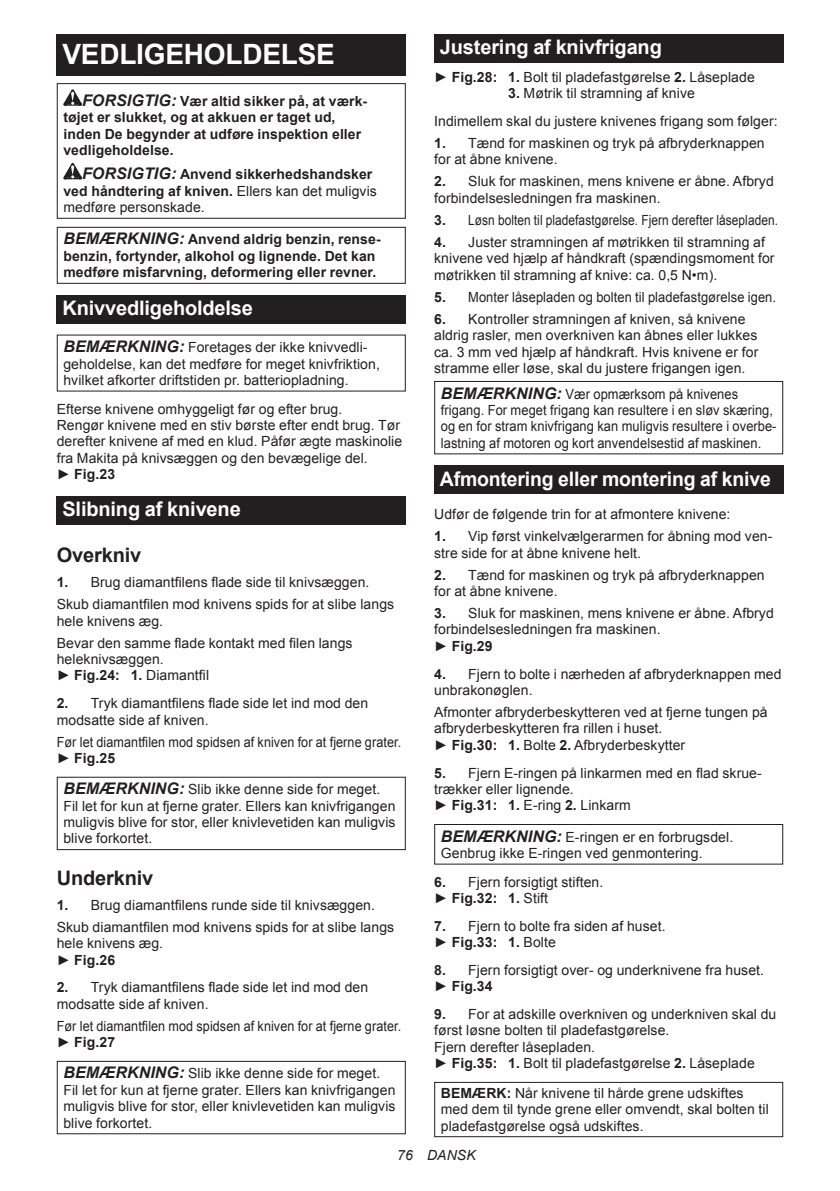
<style>
.page{position:relative;width:840px;height:1191px;background:#fff}
.page>*{position:absolute;margin:0;border:0;box-sizing:border-box;transform-origin:0 0}
.t1{font:700 28px "Arial";letter-spacing:-.01em;color:#fff}
.t2{font:700 20px "Arial";letter-spacing:-.01em;color:#fff}
.t3{font:700 20px "Arial";letter-spacing:-.01em;color:#231f20}
.t4{font:14px/16.4px "Arial";letter-spacing:.005em;color:#231f20}
.t5{font:700 14px/16.4px "Arial";letter-spacing:.005em;color:#231f20}
.t6{font:14px/16.4px "Arial";letter-spacing:.005em;color:#231f20;scale:.92 1}
.t7{font:14px/16.4px "Arial";letter-spacing:.005em;color:#231f20;scale:.9 1}
.t8{font:14px "Arial";letter-spacing:.005em;color:#231f20;scale:.85 1}
.t9{font:italic 14px "Arial";letter-spacing:.005em;color:#231f20}
.s1{font-style:italic;font-size:16px}
.s2{font-weight:400}
.s3{font-weight:700;font-style:italic;font-size:16px}
.s4{font-weight:700}
</style>
<div class="page">
<div style="left:57px;top:34px;width:348px;height:41px;background:#231f20"></div>
<svg style="left:63px;top:89px;width:19px;height:17px"></svg>
<svg style="left:63px;top:163px;width:19px;height:16px"></svg>
<div style="left:57px;top:83px;width:348px;height:136px;border:1px solid #231f20"></div>
<div style="left:57px;top:227px;width:348px;height:57px;border:1px solid #231f20"></div>
<div style="left:57px;top:295px;width:348px;height:29px;background:#231f20"></div>
<div style="left:57px;top:496px;width:348px;height:29px;background:#231f20"></div>
<div style="left:57px;top:776px;width:348px;height:74px;border:1px solid #231f20"></div>
<div style="left:57px;top:1060px;width:348px;height:74px;border:1px solid #231f20"></div>
<div style="left:434px;top:34px;width:348px;height:29px;background:#231f20"></div>
<div style="left:434px;top:381px;width:348px;height:73px;border:1px solid #231f20"></div>
<div style="left:434px;top:466px;width:348px;height:28px;background:#231f20"></div>
<div style="left:434px;top:824px;width:348px;height:40px;border:1px solid #231f20"></div>
<div style="left:434px;top:1082px;width:348px;height:55px;border:1px solid #231f20"></div>
<h1 class="t1" style="left:62px;top:35px;width:274px">VEDLIGEHOLDELSE</h1>
<p class="t5" style="left:63px;top:93px;width:305px;text-indent:19px"><span class="s1">FORSIGTIG:</span> Vær altid sikker på, at værk&shy;tøjet er slukket, og at akkuen er taget ud, inden De begynder at udføre inspektion eller vedligeholdelse.</p>
<p class="t5" style="left:63px;top:167px;width:315px;text-indent:19px"><span class="s1">FORSIGTIG:</span> Anvend sikkerhedshandsker ved håndtering af kniven. <span class="s2">Ellers kan det muligvis medføre personskade.</span></p>
<p class="t5" style="left:63px;top:232px;width:318px"><span class="s1">BEMÆRKNING:</span> Anvend aldrig benzin, rense&shy;benzin, fortynder, alkohol og lignende. Det kan medføre misfarvning, deformering eller revner.</p>
<h2 class="t2" style="left:62px;top:295px;width:192px">Knivvedligeholdelse</h2>
<p class="t4" style="left:63px;top:339px;width:318px"><span class="s3">BEMÆRKNING:</span> Foretages der ikke knivvedli&shy;geholdelse, kan det medføre for meget knivfriktion, hvilket afkorter driftstiden pr. batteriopladning.</p>
<p class="t4" style="left:57px;top:401px;width:347px">Efterse knivene omhyggeligt før og efter brug.<br>Rengør knivene med en stiv børste efter endt brug. Tør derefter knivene af med en klud. Påfør ægte maskinolie fra Makita på knivsæggen og den bevægelige del.<br>► <span class="s4">Fig.23</span></p>
<h2 class="t2" style="left:62px;top:496px;width:180px">Slibning af knivene</h2>
<h2 class="t3" style="left:57px;top:542px;width:86px">Overkniv</h2>
<p class="t4" style="left:57px;top:571px;width:339px;line-height:22px"><span class="s4">1.</span> Brug diamantfilens flade side til knivsæggen.<br>Skub diamantfilen mod knivens spids for at slibe langs</p>
<p class="t4" style="left:57px;top:610px;width:297px;line-height:22px">hele knivens æg.<br>Bevar den samme flade kontakt med filen langs</p>
<p class="t4" style="left:57px;top:651px;width:154px">heleknivsæggen.<br>► <span class="s4">Fig.24: 1.</span> Diamantfil</p>
<p class="t4" style="left:57px;top:695px;width:313px"><span class="s4">2.</span> Tryk diamantfilens flade side let ind mod den modsatte side af kniven.</p>
<p class="t7" style="left:57px;top:733px;width:384px">Før let diamantfilen mod spidsen af kniven for at fjerne grater. ► <span class="s4">Fig.25</span></p>
<p class="t4" style="left:63px;top:781px;width:333px"><span class="s3">BEMÆRKNING:</span> Slib ikke denne side for meget.<br>Fil let for kun at fjerne grater. Ellers kan knivfrigangen muligvis blive for stor, eller knivlevetiden kan muligvis blive forkortet.</p>
<h2 class="t3" style="left:57px;top:864px;width:98px">Underkniv</h2>
<p class="t4" style="left:57px;top:894px;width:339px;line-height:22px"><span class="s4">1.</span> Brug diamantfilens runde side til knivsæggen.<br>Skub diamantfilen mod knivens spids for at slibe langs</p>
<p class="t4" style="left:57px;top:935px;width:108px">hele knivens æg. ► <span class="s4">Fig.26</span></p>
<p class="t4" style="left:57px;top:979px;width:313px"><span class="s4">2.</span> Tryk diamantfilens flade side let ind mod den modsatte side af kniven.</p>
<p class="t7" style="left:57px;top:1017px;width:384px">Før let diamantfilen mod spidsen af kniven for at fjerne grater. ► <span class="s4">Fig.27</span></p>
<p class="t4" style="left:63px;top:1065px;width:333px"><span class="s3">BEMÆRKNING:</span> Slib ikke denne side for meget.<br>Fil let for kun at fjerne grater. Ellers kan knivfrigangen muligvis blive for stor, eller knivlevetiden kan muligvis blive forkortet.</p>
<h2 class="t2" style="left:439px;top:34px;width:223px">Justering af knivfrigang</h2>
<p class="t4" style="left:434px;top:69px;width:322px">► <span class="s4">Fig.28: 1.</span> Bolt til pladefastgørelse <span class="s4">2.</span> Låseplade</p>
<p class="t4" style="left:434px;top:79px;width:345px;line-height:27.8px;text-indent:74px"><span class="s4">3.</span> Møtrik til stramning af knive<br>Indimellem skal du justere knivenes frigang som følger:</p>
<p class="t4" style="left:434px;top:135px;width:332px"><span class="s4">1.</span> Tænd for maskinen og tryk på afbryderknappen for at åbne knivene.</p>
<p class="t4" style="left:434px;top:173px;width:341px"><span class="s4">2.</span> Sluk for maskinen, mens knivene er åbne. Afbryd forbindelsesledningen fra maskinen.</p>
<p class="t8" style="left:434px;top:211px;width:406px"><span class="s4">3.</span> Løsn bolten til pladefastgørelse. Fjern derefter låsepladen.</p>
<p class="t4" style="left:434px;top:234px;width:342px"><span class="s4">4.</span> Juster stramningen af møtrikken til stramning af knivene ved hjælp af håndkraft (spændingsmoment for møtrikken til stramning af knive: ca. 0,5 N•m).</p>
<p class="t6" style="left:434px;top:289px;width:373px"><span class="s4">5.</span> Monter låsepladen og bolten til pladefastgørelse igen.</p>
<p class="t4" style="left:434px;top:311px;width:325px"><span class="s4">6.</span> Kontroller stramningen af kniven, så knivene aldrig rasler, men overkniven kan åbnes eller lukkes ca. 3 mm ved hjælp af håndkraft. Hvis knivene er for stramme eller løse, skal du justere frigangen igen.</p>
<p class="t6" style="left:440px;top:385px;width:366px"><span class="s3">BEMÆRKNING:</span> Vær opmærksom på knivenes frigang. For meget frigang kan resultere i en sløv skæring, og en for stram knivfrigang kan muligvis resultere i overbe&shy;lastning af motoren og kort anvendelsestid af maskinen.</p>
<h2 class="t2" style="left:439px;top:465px;width:332px">Afmontering eller montering af knive</h2>
<p class="t4" style="left:434px;top:506px;width:298px">Udfør de følgende trin for at afmontere knivene:</p>
<p class="t4" style="left:434px;top:528px;width:339px"><span class="s4">1.</span> Vip først vinkelvælgerarmen for åbning mod ven&shy;stre side for at åbne knivene helt.</p>
<p class="t4" style="left:434px;top:566px;width:332px"><span class="s4">2.</span> Tænd for maskinen og tryk på afbryderknappen for at åbne knivene.</p>
<p class="t4" style="left:434px;top:605px;width:341px"><span class="s4">3.</span> Sluk for maskinen, mens knivene er åbne. Afbryd forbindelsesledningen fra maskinen.<br>► <span class="s4">Fig.29</span></p>
<p class="t4" style="left:434px;top:665px;width:349px"><span class="s4">4.</span> Fjern to bolte i nærheden af afbryderknappen med unbrakonøglen.</p>
<p class="t4" style="left:434px;top:704px;width:335px">Afmonter afbryderbeskytteren ved at fjerne tungen på afbryderbeskytteren fra rillen i huset.<br>► <span class="s4">Fig.30: 1.</span> Bolte <span class="s4">2.</span> Afbryderbeskytter</p>
<p class="t4" style="left:434px;top:764px;width:329px"><span class="s4">5.</span> Fjern E-ringen på linkarmen med en flad skrue&shy;trækker eller lignende.<br>► <span class="s4">Fig.31: 1.</span> E-ring <span class="s4">2.</span> Linkarm</p>
<p class="t4" style="left:440px;top:828px;width:294px"><span class="s3">BEMÆRKNING:</span> E-ringen er en forbrugsdel.<br>Genbrug ikke E-ringen ved genmontering.</p>
<p class="t4" style="left:434px;top:873px;width:170px"><span class="s4">6.</span> Fjern forsigtigt stiften. ► <span class="s4">Fig.32: 1.</span> Stift</p>
<p class="t4" style="left:434px;top:917px;width:233px"><span class="s4">7.</span> Fjern to bolte fra siden af huset. ► <span class="s4">Fig.33: 1.</span> Bolte</p>
<p class="t4" style="left:434px;top:962px;width:331px"><span class="s4">8.</span> Fjern forsigtigt over- og underknivene fra huset. ► <span class="s4">Fig.34</span></p>
<p class="t4" style="left:434px;top:1006px;width:343px"><span class="s4">9.</span> For at adskille overkniven og underkniven skal du først løsne bolten til pladefastgørelse.<br>Fjern derefter låsepladen.<br>► <span class="s4">Fig.35: 1.</span> Bolt til pladefastgørelse <span class="s4">2.</span> Låseplade</p>
<p class="t4" style="left:440px;top:1084px;width:329px"><span class="s4">BEMÆRK:</span> Når knivene til hårde grene udskiftes med dem til tynde grene eller omvendt, skal bolten til pladefastgørelse også udskiftes.</p>
<p class="t9" style="left:397px;top:1146px;width:80px">76 DANSK</p>
</div>
